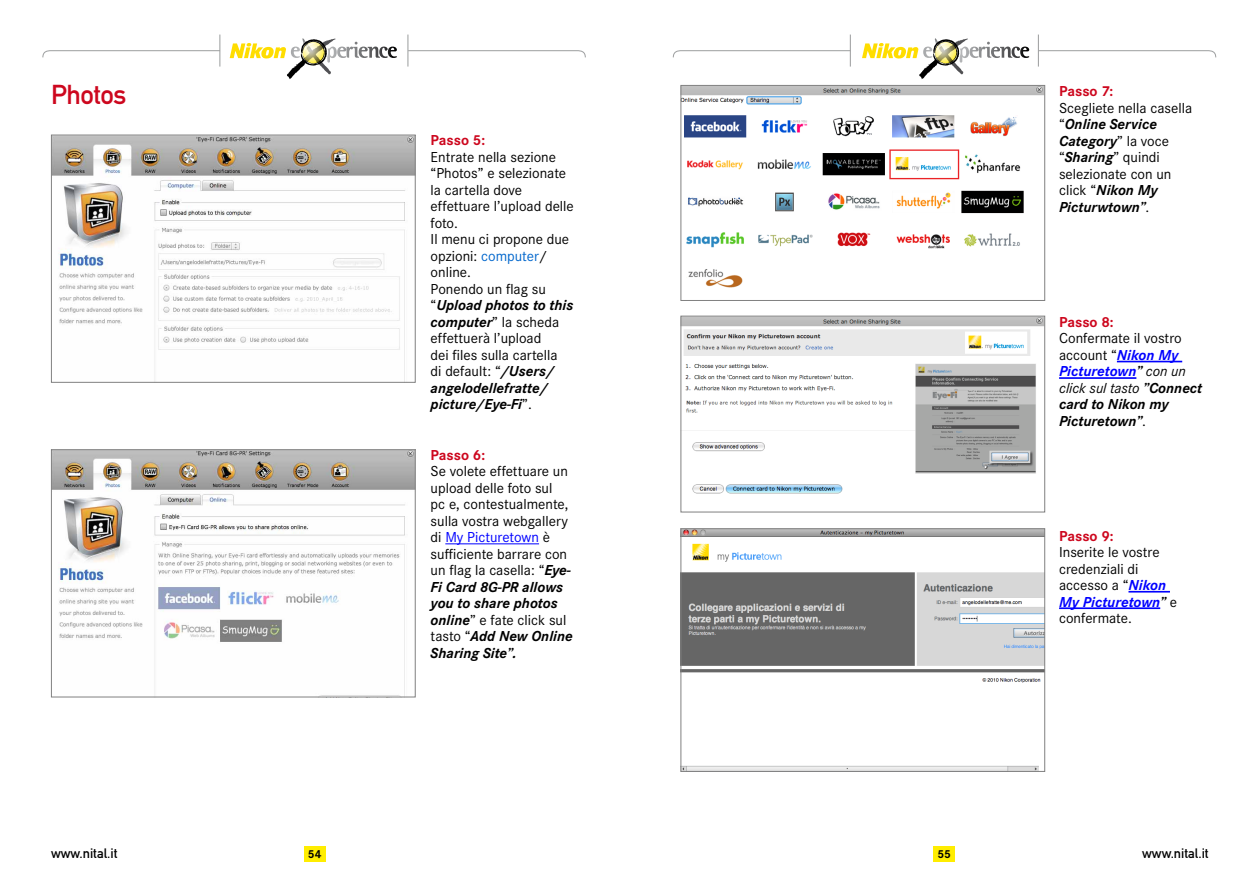
<style>
.page{position:relative;width:1259px;height:893px;background:#fff}
.page>*{position:absolute;margin:0;border:0;box-sizing:border-box;transform-origin:0 0}
.t1{font:27px "DIN Mittelschrift Std";color:#cd071e}
.t2{font:15px/16.5px "Corporate S";color:#000}
.t3{font:italic 700 15px/16.5px "Corporate S";color:#000}
.t4{font:700 15px "Corporate S";color:#cd071e}
.t5{font:13.5px "DIN Mittelschrift Std";color:#000}
.t6{font:700 12px "Corporate S";color:#000}
.s1{color:#06c}
.s2{font-weight:700;font-style:italic}
.s3{color:#00f}
.s4{font-weight:400;font-style:normal}
.s5{font-weight:400}
.s6{font-weight:700;font-style:italic;color:#00f}
</style>
<div class="page">
<svg style="left:230px;top:39px;width:167px;height:40px"></svg>
<svg style="left:862px;top:39px;width:167px;height:40px"></svg>
<div style="left:304px;top:845px;width:21px;height:16px;background:#ffed00"></div>
<hr style="left:407px;top:35px;width:1px;height:32px;background:#9a9c9d">
<hr style="left:219px;top:35px;width:1px;height:32px;background:#9a9c9d">
<svg style="left:42px;top:50px;width:179px;height:8px"></svg>
<svg style="left:407px;top:50px;width:179px;height:8px"></svg>
<div style="left:933px;top:845px;width:22px;height:16px;background:#ffed00"></div>
<hr style="left:1038px;top:35px;width:1px;height:32px;background:#9a9c9d">
<hr style="left:850px;top:35px;width:1px;height:32px;background:#9a9c9d">
<svg style="left:672px;top:50px;width:179px;height:8px"></svg>
<svg style="left:1038px;top:50px;width:178px;height:8px"></svg>
<img style="left:53px;top:137px;width:360px;height:244px">
<div style="left:51px;top:135px;width:364px;height:248px;border:1px solid #808080"></div>
<img style="left:53px;top:451px;width:360px;height:244px">
<div style="left:51px;top:449px;width:364px;height:248px;border:1px solid #808080"></div>
<hr style="left:445px;top:543px;width:94px;height:1px;background:#00f">
<img style="left:682px;top:87px;width:361px;height:201px">
<div style="left:680px;top:85px;width:365px;height:216px;border:1px solid #808080"></div>
<hr style="left:1117px;top:361px;width:65px;height:1px;background:#00f">
<hr style="left:1059px;top:377px;width:77px;height:2px;background:#00f">
<hr style="left:1128px;top:591px;width:42px;height:2px;background:#00f">
<hr style="left:1059px;top:607px;width:101px;height:2px;background:#00f">
<img style="left:682px;top:318px;width:361px;height:176px">
<div style="left:680px;top:316px;width:365px;height:196px;border:1px solid #808080"></div>
<img style="left:682px;top:530px;width:361px;height:240px">
<div style="left:680px;top:528px;width:365px;height:244px;border:1px solid #808080"></div>
<h1 class="t1" style="left:51px;top:79px;width:77px">Photos</h1>
<p class="t4" style="left:431px;top:131px;width:56px">Passo 5:</p>
<p class="t2" style="left:431px;top:148px;width:145px">Entrate nella sezione “Photos” e selezionate la cartella dove effettuare l’upload delle foto.<br>Il menu ci propone due opzioni: <span class="s1">computer</span>/ online.<br>Ponendo un flag su “<span class="s2">Upload photos to this computer</span>” la scheda effettuerà l’upload<br>dei files sulla cartella<br>di default: “<span class="s2">/Users/ angelodellefratte/ picture/Eye-Fi</span>”.</p>
<p class="t4" style="left:431px;top:446px;width:56px">Passo 6:</p>
<p class="t2" style="left:431px;top:463px;width:144px">Se volete effettuare un upload delle foto sul<br>pc e, contestualmente, sulla vostra webgallery di <span class="s3">My Picturetown</span> è sufficiente barrare con un flag la casella: “<span class="s2">Eye-<br>Fi Card 8G-PR allows you to share photos online</span>” e fate click sul tasto “<span class="s2">Add New Online<br>Sharing Site”.</span></p>
<p class="t4" style="left:1059px;top:83px;width:56px">Passo 7:</p>
<p class="t2" style="left:1059px;top:100px;width:135px">Scegliete nella casella “<span class="s2">Online Service<br>Category</span>” la voce “<span class="s2">Sharing</span>” quindi selezionate con un click “<span class="s2">Nikon My<br>Picturwtown”</span>.</p>
<p class="t4" style="left:1059px;top:313px;width:56px">Passo 8:</p>
<p class="t3" style="left:1059px;top:330px;width:145px"><span class="s4">Confermate il vostro account “</span><span class="s3">Nikon My<br>Picturetown</span>” <span class="s5">con un click sul tasto</span> ”Connect card to Nikon my<br>Picturetown”<span class="s4">.</span></p>
<p class="t4" style="left:1059px;top:527px;width:56px">Passo 9:</p>
<p class="t2" style="left:1059px;top:544px;width:119px">Inserite le vostre credenziali di accesso a “<span class="s6">Nikon<br>My Picturetown</span><span class="s2">”</span> e confermate.</p>
<p class="t5" style="left:51px;top:846px;width:68px">www.nital.it</p>
<p class="t6" style="left:308px;top:848px;width:15px">54</p>
<p class="t6" style="left:937px;top:848px;width:15px">55</p>
<p class="t5" style="left:1142px;top:846px;width:68px">www.nital.it</p>
</div>
